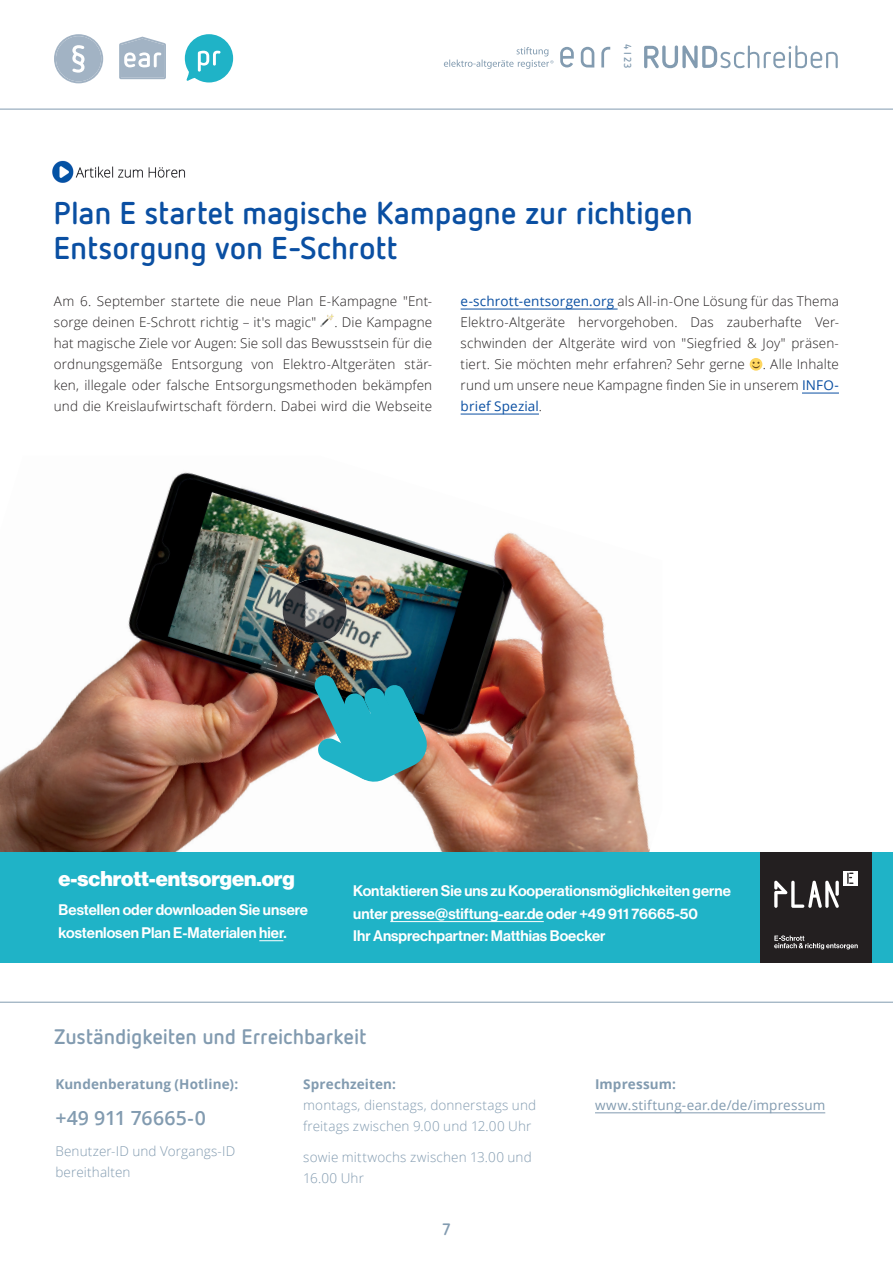
<style>
.page{position:relative;width:893px;height:1263px;background:#fff}
.page>*{position:absolute;margin:0;border:0;box-sizing:border-box;transform-origin:0 0}
.t1{font:700 31.5px/34.5px "Netto OT";letter-spacing:-.005em;color:#0a4fa2}
.t2{font:700 21px "Netto OT";letter-spacing:-.005em;color:#829bb0}
.t3{font:21px "N Haas Grotesk DS Pro 95 Blk";color:#fff}
.t4{font:600 19.5px "Open Sans";color:#829bb0}
.t5{font:700 16.5px "Netto OT";color:#829bb0}
.t6{font:15px/22.5px "N Haas Grotesk DS Pro 65 Md";color:#fff}
.t7{font:300 13.5px/21px "Open Sans";letter-spacing:.01em;color:#231f20;text-align:justify}
.t8{font:300 13.5px/21px "Open Sans";letter-spacing:.01em;color:#829bb0}
.t9{font:700 13.5px "Open Sans";letter-spacing:.01em;color:#829bb0}
.t10{font:13.5px "Open Sans";letter-spacing:.01em;color:#829bb0}
.t11{font:700 10.2px "Netto OT";color:#829bb0}
.s1{font-weight:400;color:#0a4fa2}
</style>
<div class="page">
<hr style="left:0;top:109px;width:893px;height:1px;background:#829bb0">
<svg style="left:54px;top:34px;width:49px;height:49px"></svg>
<svg style="left:184px;top:34px;width:50px;height:49px"></svg>
<svg style="left:119px;top:37px;width:47px;height:42px"></svg>
<svg style="left:560px;top:47px;width:14px;height:21px"></svg>
<svg style="left:581px;top:47px;width:13px;height:21px"></svg>
<svg style="left:601px;top:47px;width:9px;height:20px"></svg>
<svg style="left:444px;top:47px;width:109px;height:22px"></svg>
<svg style="left:644px;top:45px;width:194px;height:23px"></svg>
<hr style="left:595px;top:1112px;width:230px;height:1px;background:#829bb0">
<hr style="left:0;top:1002px;width:893px;height:1px;background:#829bb0">
<img style="left:320px;top:314px;width:14px;height:13px">
<hr style="left:461px;top:309px;width:157px;height:1px;background:#0a4fa2">
<hr style="left:802px;top:393px;width:37px;height:1px;background:#0a4fa2">
<hr style="left:461px;top:414px;width:78px;height:1px;background:#0a4fa2">
<svg style="left:750px;top:358px;width:12px;height:13px"></svg>
<svg style="left:752px;top:362px;width:8px;height:6px"></svg>
<img style="left:52px;top:160px;width:133px;height:23px">
<img style="left:0;top:472px;width:662px;height:381px">
<img style="left:283px;top:579px;width:63px;height:64px;border-radius:32px">
<svg style="left:313px;top:674px;width:117px;height:111px;background:#4399a4"></svg>
<div style="left:0;top:853px;width:893px;height:110px;background:#1fb3c7"></div>
<svg style="left:259px;top:940px;width:24px;height:1px"></svg>
<hr style="left:390px;top:921px;width:154px;height:1px;background:#fff">
<div style="left:760px;top:852px;width:112px;height:111px;background:#231f20"></div>
<svg style="left:774px;top:881px;width:65px;height:27px"></svg>
<svg style="left:774px;top:935px;width:84px;height:14px"></svg>
<div style="left:843px;top:871px;width:15px;height:15px;background:#fff"></div>
<svg style="left:847px;top:873px;width:6px;height:11px"></svg>
<p class="t11" style="left:634px;top:44px;width:26px;rotate:90deg">4 I 23</p>
<h1 class="t1" style="left:54px;top:195px;width:641px">Plan E startet magische Kampagne zur richtigen<br>Entsorgung von E-Schrott</h1>
<p class="t7" style="left:54px;top:290px;width:380px">Am 6. September startete die neue Plan E-Kampagne "Ent&shy;sorge deinen E-Schrott richtig – it's magic"</p>
<p class="t7" style="left:54px;top:311px;width:380px;text-indent:281px">. Die Kampagne hat magische Ziele vor Augen: Sie soll das Bewusstsein für die ordnungsgemäße Entsorgung von Elektro-Altgeräten stär&shy;ken, illegale oder falsche Entsorgungsmethoden bekämpfen und die Kreislaufwirtschaft fördern. Dabei wird die Webseite</p>
<p class="t7" style="left:461px;top:290px;width:380px"><span class="s1">e-schrott-entsorgen.org</span> als All-in-One Lösung für das Thema Elektro-Altgeräte hervorgehoben. Das zauberhafte Ver&shy;schwinden der Altgeräte wird von "Siegfried &amp; Joy" präsen&shy;tiert. Sie möchten mehr erfahren? Sehr gerne</p>
<p class="t7" style="left:461px;top:353px;width:380px;text-indent:302px">. Alle Inhalte rund um unsere neue Kampagne finden Sie in unserem <span class="s1">INFO&shy;brief Spezial</span>.</p>
<h2 class="t3" style="left:59px;top:866px;width:238px">e-schrott-entsorgen.org</h2>
<p class="t6" style="left:59px;top:899px;width:251px">Bestellen oder downloaden Sie unsere kostenlosen Plan E-Materialen hier.</p>
<p class="t6" style="left:353px;top:880px;width:379px">Kontaktieren Sie uns zu Kooperationsmöglichkeiten gerne unter presse@stiftung-ear.de oder +49 911 76665-50<br>Ihr Ansprechpartner: Matthias Boecker</p>
<h2 class="t2" style="left:54px;top:1023px;width:314px">Zuständigkeiten und Erreichbarkeit</h2>
<p class="t9" style="left:55px;top:1074px;width:184px">Kundenberatung (Hotline):</p>
<h3 class="t4" style="left:55px;top:1104px;width:152px">+49 911 76665-0</h3>
<p class="t8" style="left:55px;top:1140px;width:181px">Benutzer-ID und Vorgangs-ID bereithalten</p>
<p class="t9" style="left:303px;top:1074px;width:94px">Sprechzeiten:</p>
<p class="t8" style="left:303px;top:1094px;width:234px">montags, dienstags, donnerstags und freitags zwischen 9.00 und 12.00 Uhr</p>
<p class="t8" style="left:303px;top:1146px;width:230px">sowie mittwochs zwischen 13.00 und<br>16.00 Uhr</p>
<p class="t5" style="left:442px;top:1219px;width:10px">7</p>
<p class="t9" style="left:595px;top:1074px;width:83px">Impressum:</p>
<p class="t10" style="left:595px;top:1096px;width:232px">www.stiftung-ear.de/de/impressum</p>
</div>
